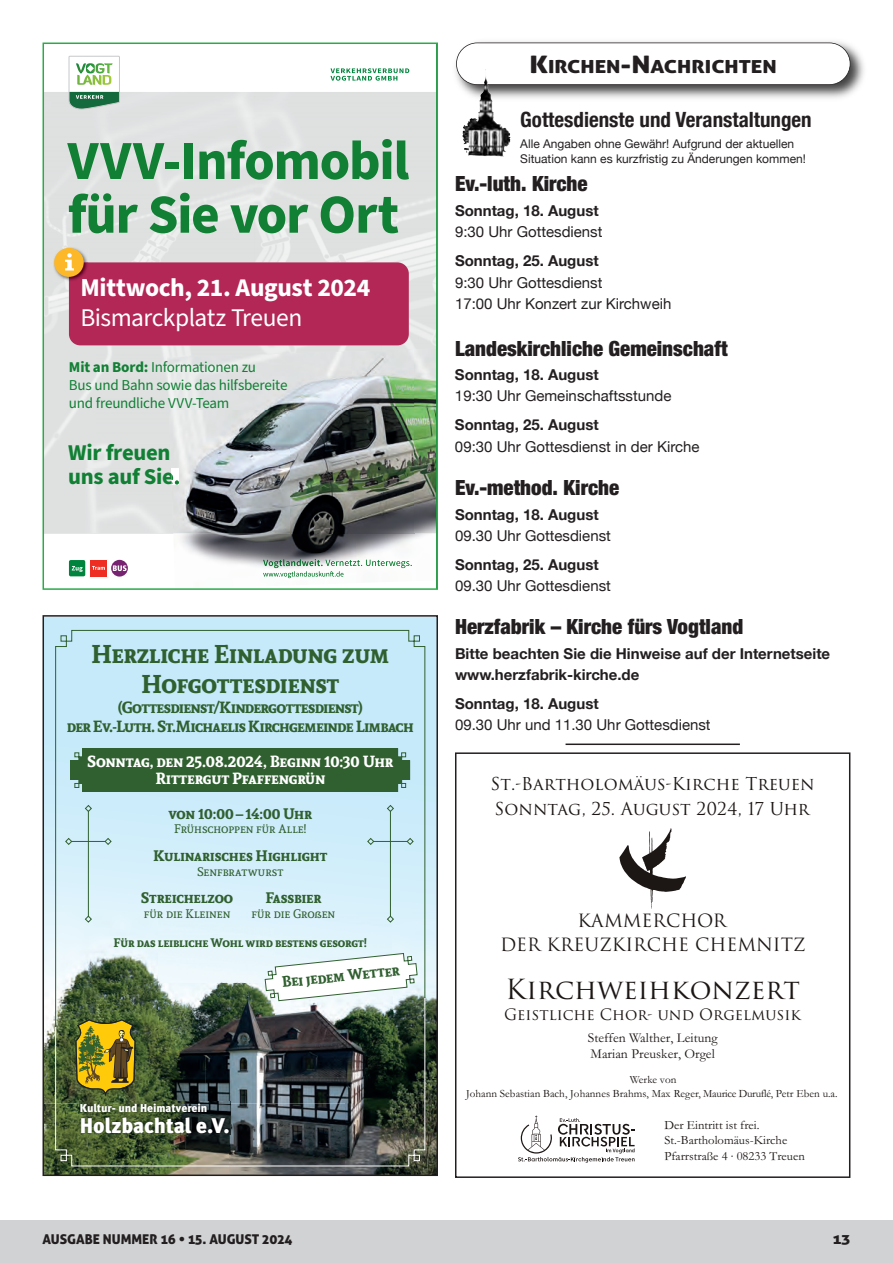
<style>
.page{position:relative;width:893px;height:1263px;background:#fff}
.page>*{position:absolute;margin:0;border:0;box-sizing:border-box;transform-origin:0 0}
.t1{font:700 55.05px/53.7px "Source Sans Pro";letter-spacing:-.025em;color:#118034}
.t2{font:27px "Trajan Pro 3";color:#1c1715}
.t3{font:700 25.5px/30.6px "Source Sans Pro";letter-spacing:-.015em;color:#fff}
.t4{font:700 25.5px/30.6px "Andada SC";letter-spacing:-.025em;color:#316030;text-align:center}
.t5{font:700 22.65px/24.5px "Source Sans Pro";letter-spacing:-.015em;color:#118034}
.t6{font:900 21.3px "Meta Pro";letter-spacing:-.01em;color:#fff}
.t7{font:900 condensed 21px "Helvetica Neue LT Std";color:#231f20}
.t8{font:700 condensed 21px "Helvetica Neue";color:#231f20}
.t9{font:18px "Aller Display";color:#231f20;scale:1.21 1}
.t10{font:17.85px/23.9px "Trajan Pro 3";color:#1c1715;text-align:center}
.t11{font:17.25px/24.6px "Trajan Pro 3";color:#1c1715}
.t12{font:700 16.05px/19.4px "Andada SC";letter-spacing:-.05em;color:#316030;text-align:center}
.t13{font:700 16.05px "Andada SC";letter-spacing:-.015em;color:#fff}
.t14{font:15.3px "Trajan Pro 3";color:#1c1715}
.t15{font:15.15px/18.1px "Source Sans Pro";letter-spacing:-.02em;color:#118034}
.t16{font:700 15.15px "Andada SC";letter-spacing:-.02em;color:#316030}
.t17{font:15px "Helvetica Neue";color:#231f20}
.t18{font:700 15px/21.5px "Helvetica Neue";color:#231f20}
.t19{font:13.8px/16.5px "Garamond";color:#1c1715}
.t20{font:13.5px "Aller Display";color:#231f20}
.t21{font:13.5px "Aller Display";color:#231f20;scale:1.21 1}
.t22{font:12.6px/15.1px "Garamond";color:#1c1715}
.t23{font:12.3px "Andada SC";letter-spacing:-.005em;color:#316030}
.t24{font:700 12.3px "Andada SC";letter-spacing:-.015em;color:#316030}
.t25{font:12px "Helvetica Neue";color:#231f20}
.t26{font:900 11.4px "Meta Pro";letter-spacing:-.01em;color:#fff}
.t27{font:11.25px/13.5px "Garamond";color:#1c1715;text-align:center}
.s1{font-weight:400}
.s2{font-weight:700}
.s3{font-size:24px}
</style>
<div class="page">
<div style="left:0;top:1220px;width:893px;height:43px;background:#d1d2d4"></div>
<svg style="left:46px;top:55px;width:389px;height:524px;background:#c7b7bc"></svg>
<div style="left:43px;top:43px;width:395px;height:547px;border:2px solid #29ab4a"></div>
<img style="left:455px;top:41px;width:409px;height:63px">
<div style="left:456px;top:43px;width:394px;height:42px;background:#fff;border-radius:21px"></div>
<div style="left:456px;top:43px;width:394px;height:42px;border:2px solid #231f20;border-radius:21px"></div>
<hr style="left:566px;top:743px;width:174px;height:2px;background:#231f20">
<svg style="left:619px;top:828px;width:67px;height:81px"></svg>
<svg style="left:518px;top:1115px;width:117px;height:47px"></svg>
<div style="left:455px;top:752px;width:395px;height:426px;border:2px solid #231f20"></div>
<svg style="left:46px;top:618px;width:389px;height:294px;background:#c7e9f7"></svg>
<img style="left:46px;top:1103px;width:42px;height:70px">
<img style="left:229px;top:1103px;width:206px;height:70px">
<img style="left:88px;top:1166px;width:141px;height:7px">
<img style="left:46px;top:912px;width:389px;height:191px">
<svg style="left:55px;top:630px;width:370px;height:367px;background:#cbe8f3"></svg>
<img style="left:55px;top:997px;width:370px;height:169px">
<div style="left:70px;top:748px;width:341px;height:44px;background:#316030"></div>
<div style="left:70px;top:760px;width:340px;height:20px;background:#316030"></div>
<div style="left:397px;top:757px;width:5px;height:26px;background:#316030"></div>
<div style="left:79px;top:757px;width:5px;height:26px;background:#316030"></div>
<svg style="left:264px;top:952px;width:154px;height:50px"></svg>
<hr style="left:88px;top:811px;width:1px;height:106px;background:#316030">
<hr style="left:71px;top:841px;width:35px;height:1px;background:#316030">
<svg style="left:84px;top:804px;width:9px;height:9px"></svg>
<svg style="left:84px;top:915px;width:9px;height:8px"></svg>
<svg style="left:104px;top:837px;width:8px;height:9px"></svg>
<svg style="left:64px;top:837px;width:9px;height:9px"></svg>
<hr style="left:390px;top:811px;width:1px;height:106px;background:#316030">
<hr style="left:373px;top:841px;width:35px;height:1px;background:#316030">
<svg style="left:386px;top:804px;width:9px;height:9px"></svg>
<svg style="left:386px;top:915px;width:9px;height:8px"></svg>
<svg style="left:406px;top:837px;width:8px;height:9px"></svg>
<svg style="left:366px;top:837px;width:9px;height:9px"></svg>
<div style="left:43px;top:615px;width:395px;height:561px;border:2px solid #231f20"></div>
<p class="t1" style="left:68px;top:138px;width:343px">VVV-Infomobil für Sie vor Ort</p>
<p class="t3" style="left:80px;top:274px;width:292px">Mittwoch, 21. August 2024<br><span class="s1">Bismarckplatz Treuen</span></p>
<p class="t15" style="left:69px;top:357px;width:220px"><span class="s2">Mit an Bord:</span> Informationen zu<br>Bus und Bahn sowie das hilfsbereite und freundliche VVV-Team</p>
<p class="t5" style="left:68px;top:442px;width:114px">Wir freuen uns auf Sie.</p>
<p class="t4" style="left:91px;top:638px;width:300px">Herzliche Einladung zum<br>Hofgottesdienst</p>
<p class="t12" style="left:67px;top:697px;width:348px">(Gottesdienst/Kindergottesdienst)<br>der Ev.-Luth. St.Michaelis Kirchgemeinde Limbach</p>
<p class="t13" style="left:87px;top:752px;width:307px">Sonntag, den 25.08.2024, Beginn 10:30 Uhr</p>
<p class="t13" style="left:155px;top:769px;width:172px">Rittergut Pfaffengrün</p>
<p class="t16" style="left:169px;top:804px;width:145px">von 10:00 – 14:00 Uhr</p>
<p class="t23" style="left:174px;top:822px;width:134px">Frühschoppen für Alle!</p>
<p class="t16" style="left:153px;top:847px;width:176px">Kulinarisches Highlight</p>
<p class="t23" style="left:197px;top:865px;width:88px">Senfbratwurst</p>
<p class="t16" style="left:141px;top:889px;width:94px">Streichelzoo</p>
<p class="t23" style="left:144px;top:907px;width:88px">für die Kleinen</p>
<p class="t16" style="left:265px;top:889px;width:58px">Fassbier</p>
<p class="t23" style="left:252px;top:907px;width:85px">für die Großen</p>
<p class="t24" style="left:114px;top:935px;width:255px">Für das leibliche Wohl wird bestens gesorgt!</p>
<p class="t26" style="left:80px;top:1101px;width:129px">Kultur- und Heimatverein</p>
<p class="t6" style="left:80px;top:1113px;width:151px">Holzbachtal e.V.</p>
<p class="t16" style="left:281px;top:973px;width:120px;rotate:-6deg">Bei jedem Wetter</p>
<p class="t9" style="left:530px;top:56px;width:206px"><span class="s3">K</span>IRCHEN<span class="s3">-N</span>ACHRICHTEN</p>
<p class="t8" style="left:520px;top:106px;width:293px">Gottesdienste und Veranstaltungen</p>
<p class="t25" style="left:520px;top:137px;width:276px">Alle Angaben ohne Gewähr! Aufgrund der aktuellen</p>
<p class="t25" style="left:520px;top:151px;width:287px">Situation kann es kurzfristig zu Änderungen kommen!</p>
<p class="t7" style="left:455px;top:176px;width:134px">Ev.-luth. Kirche</p>
<p class="t18" style="left:455px;top:200px;width:145px">Sonntag, 18. August</p>
<p class="t17" style="left:455px;top:223px;width:149px">9:30 Uhr Gottesdienst</p>
<p class="t18" style="left:455px;top:250px;width:145px">Sonntag, 25. August</p>
<p class="t17" style="left:455px;top:273px;width:149px">9:30 Uhr Gottesdienst</p>
<p class="t17" style="left:455px;top:294px;width:218px">17:00 Uhr Konzert zur Kirchweih</p>
<p class="t7" style="left:455px;top:340px;width:274px">Landeskirchliche Gemeinschaft</p>
<p class="t18" style="left:455px;top:364px;width:145px">Sonntag, 18. August</p>
<p class="t17" style="left:455px;top:387px;width:218px">19:30 Uhr Gemeinschaftsstunde</p>
<p class="t18" style="left:455px;top:414px;width:145px">Sonntag, 25. August</p>
<p class="t17" style="left:455px;top:437px;width:246px">09:30 Uhr Gottesdienst in der Kirche</p>
<p class="t7" style="left:455px;top:480px;width:166px">Ev.-method. Kirche</p>
<p class="t18" style="left:455px;top:503px;width:145px">Sonntag, 18. August</p>
<p class="t17" style="left:455px;top:526px;width:157px">09.30 Uhr Gottesdienst</p>
<p class="t18" style="left:455px;top:553px;width:145px">Sonntag, 25. August</p>
<p class="t17" style="left:455px;top:577px;width:157px">09.30 Uhr Gottesdienst</p>
<p class="t7" style="left:455px;top:619px;width:290px">Herzfabrik – Kirche fürs Vogtland</p>
<p class="t18" style="left:455px;top:642px;width:377px">Bitte beachten Sie die Hinweise auf der Internetseite www.herzfabrik-kirche.de</p>
<p class="t18" style="left:455px;top:693px;width:145px">Sonntag, 18. August</p>
<p class="t17" style="left:455px;top:716px;width:257px">09.30 Uhr und 11.30 Uhr Gottesdienst</p>
<p class="t11" style="left:491px;top:772px;width:326px">St.-Bartholomäus-Kirche Treuen<br>Sonntag, 25. August 2024, 17 Uhr</p>
<p class="t10" style="left:500px;top:908px;width:307px">KAMMERCHOR<br>DER KREUZKIRCHE CHEMNITZ</p>
<p class="t2" style="left:506px;top:974px;width:296px">Kirchweihkonzert</p>
<p class="t14" style="left:504px;top:1006px;width:298px">Geistliche Chor- und Orgelmusik</p>
<p class="t19" style="left:588px;top:1028px;width:131px">Steffen Walther, Leitung<br>Marian Preusker, Orgel</p>
<p class="t27" style="left:466px;top:1073px;width:373px">Werke von<br>Johann Sebastian Bach, Johannes Brahms, Max Reger, Maurice Duruflé, Petr Eben u.a.</p>
<p class="t22" style="left:664px;top:1117px;width:142px">Der Eintritt ist frei.<br>St.-Bartholomäus-Kirche<br>Pfarrstraße 4 ∙ 08233 Treuen</p>
<p class="t20" style="left:43px;top:1231px;width:252px">AUSGABE NUMMER 16 • 15. AUGUST 2024</p>
<p class="t21" style="left:833px;top:1231px;width:16px">13</p>
</div>
